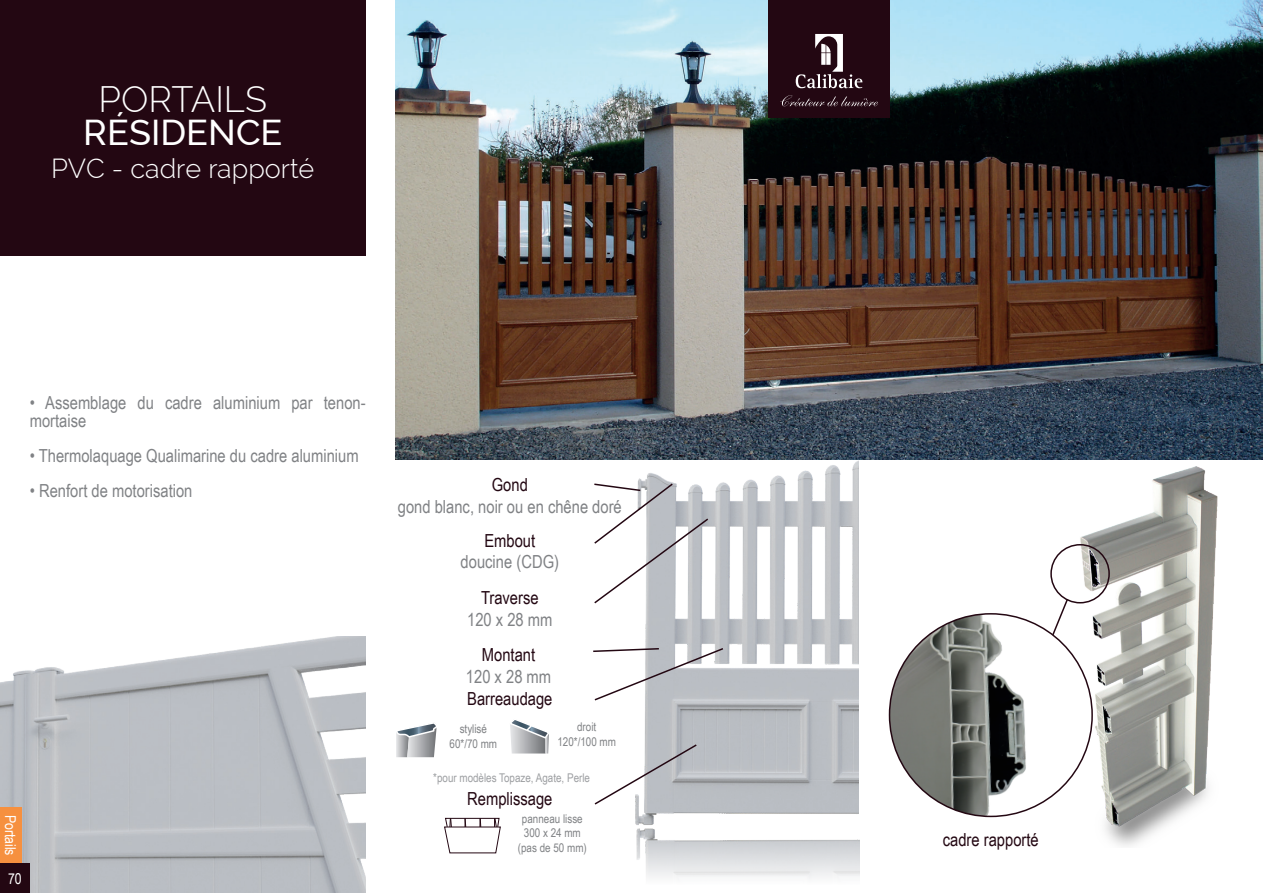
<style>
.page{position:relative;width:1263px;height:893px;background:#fff}
.page>*{position:absolute;margin:0;border:0;box-sizing:border-box;transform-origin:0 0}
.t1{font:500 36px "Raleway";color:#fff}
.t2{font:300 36px "Raleway";color:#fff}
.t3{font:300 27px "Raleway";color:#fff}
.t4{font:18px/18px "Arial Narrow";color:#808285}
.t5{font:18px "Arial Narrow";color:#230712}
.t6{font:15px "Arial Narrow";color:#fff}
.t7{font:12px/14.4px "Arial Narrow";color:#808285;text-align:center}
.t8{font:12px "Arial Narrow";color:#9d9fa2}
</style>
<div class="page">
<div style="left:0;top:0;width:366px;height:256px;background:#230712"></div>
<img style="left:395px;top:0;width:868px;height:459px">
<div style="left:768px;top:0;width:122px;height:118px;background:#230712"></div>
<svg style="left:796px;top:34px;width:66px;height:54px"></svg>
<svg style="left:780px;top:95px;width:98px;height:11px"></svg>
<img style="left:635px;top:459px;width:223px;height:397px">
<svg style="left:593px;top:647px;width:132px;height:55px"></svg>
<svg style="left:594px;top:743px;width:104px;height:63px"></svg>
<svg style="left:510px;top:720px;width:39px;height:33px"></svg>
<svg style="left:396px;top:723px;width:41px;height:34px"></svg>
<svg style="left:594px;top:482px;width:116px;height:123px"></svg>
<svg style="left:444px;top:818px;width:57px;height:35px"></svg>
<img style="left:1073px;top:459px;width:173px;height:387px">
<div style="left:1050px;top:544px;width:60px;height:59px;border:2px solid #230712;border-radius:50%"></div>
<svg style="left:1060px;top:597px;width:9px;height:17px"></svg>
<img style="left:889px;top:614px;width:202px;height:202px">
<img style="left:0;top:636px;width:366px;height:257px">
<div style="left:0;top:863px;width:30px;height:30px;background:#230712"></div>
<div style="left:0;top:807px;width:21px;height:56px;background:#f6903f"></div>
<h1 class="t2" style="left:99px;top:78px;width:170px">PORTAILS</h1>
<h1 class="t1" style="left:83px;top:111px;width:201px">RÉSIDENCE</h1>
<h2 class="t3" style="left:51px;top:153px;width:265px">PVC - cadre rapporté</h2>
<p class="t4" style="left:30px;top:393px;width:337px">• Assemblage du cadre aluminium par tenon&shy;mortaise</p>
<p class="t4" style="left:30px;top:446px;width:330px">• Thermolaquage Qualimarine du cadre aluminium</p>
<p class="t4" style="left:30px;top:481px;width:164px">• Renfort de motorisation</p>
<p class="t6" style="left:21px;top:815px;width:42px;rotate:90deg">Portails</p>
<p class="t6" style="left:8px;top:867px;width:15px">70</p>
<p class="t5" style="left:492px;top:471px;width:38px">Gond</p>
<p class="t4" style="left:398px;top:497px;width:226px">gond blanc, noir ou en chêne doré</p>
<p class="t5" style="left:484px;top:527px;width:52px">Embout</p>
<p class="t4" style="left:461px;top:552px;width:100px">doucine (CDG)</p>
<p class="t5" style="left:481px;top:584px;width:59px">Traverse</p>
<p class="t4" style="left:467px;top:610px;width:87px">120 x 28 mm</p>
<p class="t5" style="left:482px;top:642px;width:55px">Montant</p>
<p class="t4" style="left:466px;top:667px;width:87px">120 x 28 mm</p>
<p class="t5" style="left:467px;top:685px;width:87px">Barreaudage</p>
<p class="t7" style="left:450px;top:721px;width:49px">stylisé<br>60*/70 mm</p>
<p class="t7" style="left:557px;top:719px;width:60px">droit<br>120*/100 mm</p>
<p class="t8" style="left:433px;top:769px;width:158px">*pour modèles Topaze, Agate, Perle</p>
<p class="t5" style="left:467px;top:785px;width:87px">Remplissage</p>
<p class="t7" style="left:518px;top:811px;width:70px">panneau lisse<br>300 x 24 mm (pas de 50 mm)</p>
<p class="t5" style="left:943px;top:826px;width:97px">cadre rapporté</p>
</div>
